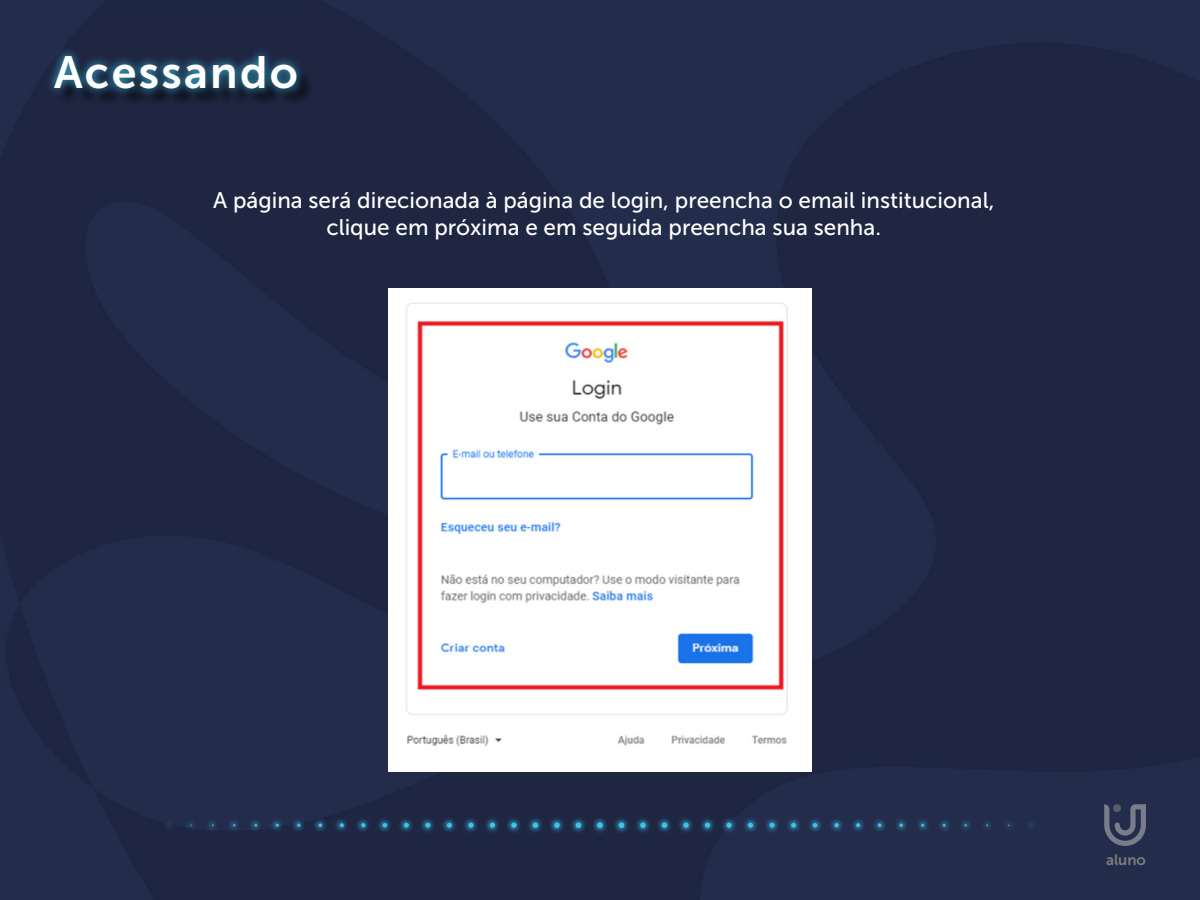
<style>
.page{position:relative;width:1200px;height:900px;background:#fff}
.page>*{position:absolute;margin:0;border:0;box-sizing:border-box;transform-origin:0 0}
.t1{font:45px "Museo Sans 700";letter-spacing:.05em;color:#fff}
.t2{font:22.5px "Museo Sans 500";color:#fff}
.t3{font:15px "Museo Sans 700";color:#7c7c7b}
</style>
<div class="page">
<img style="left:0;top:0;width:1200px;height:900px">
<div style="left:163px;top:816px;width:874px;height:19px;background:#3fc1e9;opacity:.9"></div>
<svg style="left:297px;top:824px;width:4px;height:3px"></svg>
<svg style="left:319px;top:823px;width:3px;height:4px"></svg>
<svg style="left:340px;top:823px;width:4px;height:4px"></svg>
<svg style="left:361px;top:823px;width:5px;height:4px"></svg>
<svg style="left:383px;top:823px;width:4px;height:4px"></svg>
<svg style="left:404px;top:823px;width:5px;height:5px"></svg>
<svg style="left:425px;top:823px;width:5px;height:5px"></svg>
<svg style="left:447px;top:823px;width:5px;height:5px"></svg>
<svg style="left:468px;top:823px;width:5px;height:5px"></svg>
<svg style="left:490px;top:823px;width:5px;height:5px"></svg>
<svg style="left:511px;top:823px;width:6px;height:5px"></svg>
<svg style="left:533px;top:823px;width:5px;height:5px"></svg>
<svg style="left:554px;top:822px;width:6px;height:6px"></svg>
<svg style="left:576px;top:822px;width:5px;height:6px"></svg>
<svg style="left:597px;top:822px;width:6px;height:6px"></svg>
<svg style="left:619px;top:822px;width:5px;height:6px"></svg>
<svg style="left:640px;top:822px;width:6px;height:6px"></svg>
<svg style="left:662px;top:823px;width:5px;height:5px"></svg>
<svg style="left:683px;top:823px;width:6px;height:5px"></svg>
<svg style="left:705px;top:823px;width:5px;height:5px"></svg>
<svg style="left:727px;top:823px;width:5px;height:5px"></svg>
<svg style="left:748px;top:823px;width:5px;height:5px"></svg>
<svg style="left:770px;top:823px;width:5px;height:5px"></svg>
<svg style="left:791px;top:823px;width:5px;height:5px"></svg>
<svg style="left:813px;top:823px;width:4px;height:4px"></svg>
<svg style="left:834px;top:823px;width:5px;height:4px"></svg>
<svg style="left:856px;top:823px;width:4px;height:4px"></svg>
<svg style="left:878px;top:823px;width:3px;height:4px"></svg>
<svg style="left:899px;top:824px;width:4px;height:3px"></svg>
<div style="left:58px;top:58px;width:257px;height:49px;background:#000;opacity:.75"></div>
<div style="left:46px;top:47px;width:260px;height:50px;background:#3fc1e9;opacity:.9"></div>
<img style="left:389px;top:288px;width:422px;height:484px">
<svg style="left:1104px;top:804px;width:42px;height:42px;background:#4a5067"></svg>
<p class="t1" style="left:54px;top:47px;width:246px">Acessando</p>
<p class="t2" style="left:213px;top:188px;width:783px">A página será direcionada à página de login, preencha o email institucional,</p>
<p class="t2" style="left:326px;top:215px;width:556px">clique em próxima e em seguida preencha sua senha.</p>
<p class="t3" style="left:1106px;top:851px;width:41px">aluno</p>
</div>
